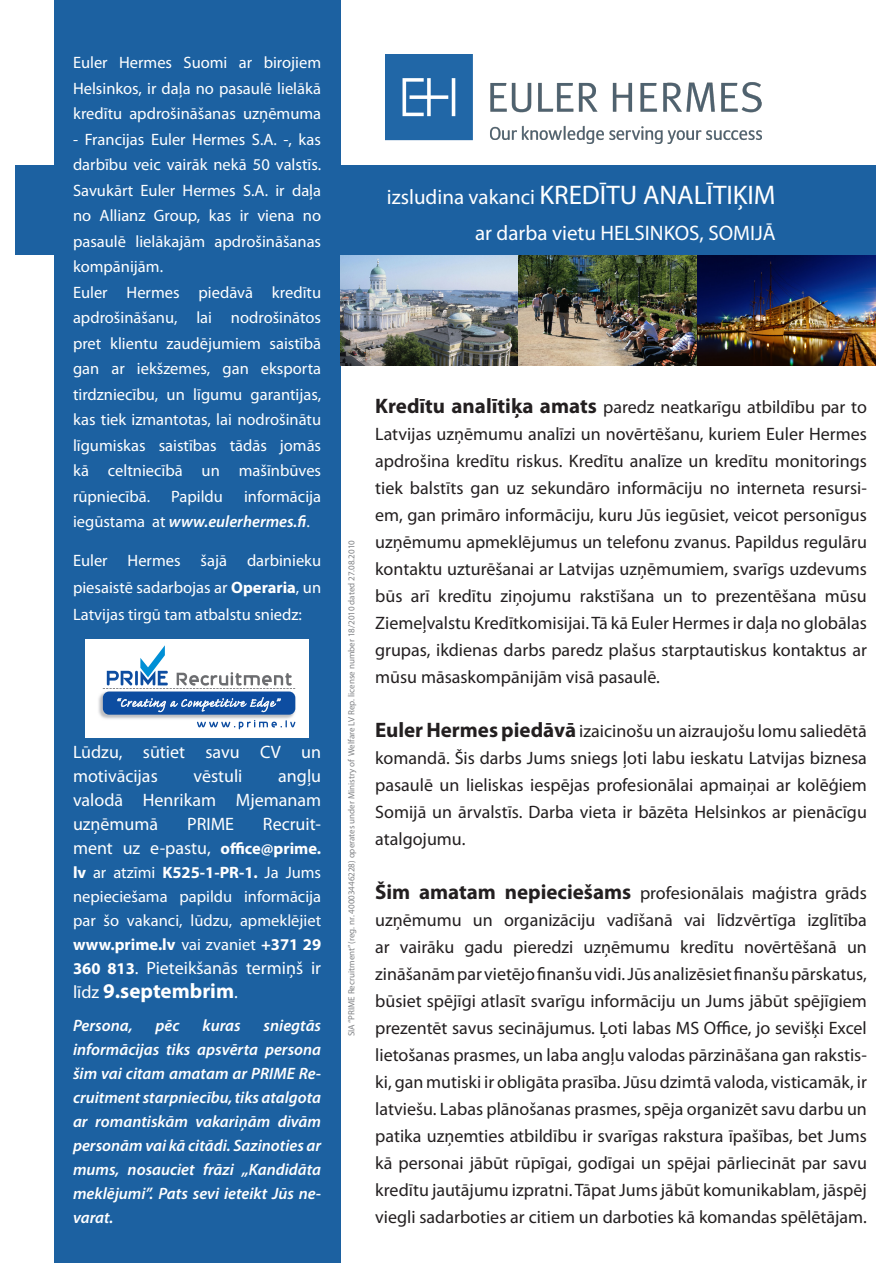
<style>
.page{position:relative;width:893px;height:1263px;background:#fff}
.page>*{position:absolute;margin:0;border:0;box-sizing:border-box;transform-origin:0 0}
.t1{font:27px "Myriad Pro";color:#fff}
.t2{font:21px "Myriad Pro";color:#fff}
.t3{font:700 21px "Myriad Pro";color:#fff}
.t4{font:18px/27px "Myriad Pro";color:#231f20;text-align:justify}
.t5{font:18px/24px "Myriad Pro";color:#fff}
.t6{font:16.5px/25.5px "Myriad Pro";color:#fff;text-align:justify}
.t7{font:italic 600 16.5px/24px "Myriad Pro";color:#fff;text-align:justify}
.t8{font:9px "Myriad Pro";color:#808285}
.s1{font-weight:600;font-style:italic}
.s2{font-weight:700}
.s3{font-weight:700;font-size:16.5px}
.s4{font-weight:400;font-size:18px}
.s5{font-size:21px}
.s6{font-weight:700;font-size:21px}
</style>
<div class="page">
<div style="left:16px;top:166px;width:860px;height:89px;background:#1c61a1"></div>
<div style="left:54px;top:0;width:286px;height:1263px;background:#1c61a1"></div>
<img style="left:386px;top:54px;width:376px;height:89px">
<div style="left:85px;top:639px;width:224px;height:98px;background:#fff"></div>
<img style="left:98px;top:691px;width:198px;height:28px">
<div style="left:103px;top:691px;width:192px;height:24px;background:#0d4da1;border-radius:6px"></div>
<svg style="left:103px;top:645px;width:192px;height:44px"></svg>
<svg style="left:197px;top:720px;width:98px;height:9px"></svg>
<svg style="left:117px;top:697px;width:164px;height:15px"></svg>
<img style="left:340px;top:255px;width:536px;height:111px">
<p class="t6" style="left:73px;top:50px;width:250px">Euler Hermes Suomi ar birojiem Helsinkos, ir daļa no pasaulē lielākā kredītu apdrošināšanas uzņēmuma</p>
<p class="t6" style="left:73px;top:126px;width:250px">- Francijas Euler Hermes S.A. -, kas darbību veic vairāk nekā 50 valstīs.<br>Savukārt Euler Hermes S.A. ir daļa no Allianz Group, kas ir viena no pasaulē lielākajām apdrošināšanas kompānijām.</p>
<p class="t6" style="left:73px;top:279px;width:250px">Euler Hermes piedāvā kredītu apdrošināšanu, lai nodrošinātos pret klientu zaudējumiem saistībā gan ar iekšzemes, gan eksporta tirdzniecību, un līgumu garantijas, kas tiek izmantotas, lai nodrošinātu līgumiskas saistības tādās jomās kā celtniecībā un mašīnbūves rūpniecībā.</p>
<p class="t6" style="left:73px;top:483px;width:250px;text-indent:171px">informācija iegūstama at <span class="s1">www.eulerhermes.fi</span>.</p>
<p class="t6" style="left:171px;top:483px;width:53px">Papildu</p>
<p class="t6" style="left:73px;top:546px;width:250px;line-height:27px">Euler Hermes šajā darbinieku piesaistē sadarbojas ar <span class="s2">Operaria</span>, un Latvijas tirgū tam atbalstu sniedz:</p>
<p class="t5" style="left:73px;top:740px;width:250px">Lūdzu, sūtiet savu CV un motivācijas</p>
<p class="t5" style="left:73px;top:764px;width:250px;text-align:justify;text-indent:205px">angļu valodā Henrikam Mjemanam uzņēmumā</p>
<p class="t5" style="left:194px;top:764px;width:50px">vēstuli</p>
<p class="t5" style="left:73px;top:812px;width:250px;text-align:right">Recruit-<br>ment uz e-pastu, <span class="s3">office@prime.</span></p>
<p class="t6" style="left:73px;top:860px;width:250px;line-height:24px"><span class="s2">lv</span> ar atzīmi <span class="s2">K525-1-PR-1.</span> Ja Jums nepieciešama papildu informācija par šo vakanci, lūdzu, apmeklējiet <span class="s2">www.prime.lv</span> vai zvaniet <span class="s2">+371 29</span></p>
<p class="t5" style="left:73px;top:956px;width:250px"><span class="s3">360 813</span>. Pieteikšanās termiņš ir</p>
<p class="t3" style="left:73px;top:977px;width:166px"><span class="s4">līdz</span> 9.septembrim<span class="s4">.</span></p>
<p class="t7" style="left:73px;top:1013px;width:61px">Persona,</p>
<p class="t7" style="left:156px;top:1013px;width:26px">pēc</p>
<p class="t7" style="left:203px;top:1013px;width:40px">kuras</p>
<p class="t5" style="left:187px;top:812px;width:48px">PRIME</p>
<p class="t7" style="left:73px;top:1013px;width:250px;text-indent:191px">sniegtās informācijas tiks apsvērta persona šim vai citam amatam ar PRIME Re&shy;cruitment starpniecību, tiks atalgota ar romantiskām vakariņām divām personām vai kā citādi. Sazinoties ar mums, nosauciet frāzi „Kandidāta meklējumi”. Pats sevi ieteikt Jūs ne&shy;varat.</p>
<p class="t1" style="left:387px;top:179px;width:390px"><span class="s5">izsludina vakanci</span> KREDĪTU ANALĪTIĶIM</p>
<p class="t2" style="left:475px;top:220px;width:302px">ar darba vietu HELSINKOS, SOMIJĀ</p>
<p class="t8" style="left:346px;top:1036px;width:497px;rotate:-90deg">SIA “PRIME Recruitment” (reg. nr. 40003446228) operates under Ministry of Welfare LV Rep. license number 18/2010 dated 27.08.2010</p>
<p class="t4" style="left:375px;top:393px;width:493px"><span class="s6">Kredītu analītiķa amats</span> paredz neatkarīgu atbildību par to Latvijas uzņēmumu analīzi un novērtēšanu, kuriem Euler Hermes apdrošina kredītu riskus. Kredītu analīze un kredītu monitorings tiek balstīts gan uz sekundāro informāciju no interneta resursi&shy;em, gan primāro informāciju, kuru Jūs iegūsiet, veicot personīgus uzņēmumu apmeklējumus un telefonu zvanus. Papildus regulāru kontaktu uzturēšanai ar Latvijas uzņēmumiem, svarīgs uzdevums būs arī kredītu ziņojumu rakstīšana un to prezentēšana mūsu Ziemeļvalstu Kredītkomisijai. Tā kā Euler Hermes ir daļa no globālas grupas, ikdienas darbs paredz plašus starptautiskus kontaktus ar mūsu māsaskompānijām visā pasaulē.</p>
<p class="t4" style="left:375px;top:717px;width:493px"><span class="s6">Euler Hermes piedāvā</span> izaicinošu un aizraujošu lomu saliedētā komandā. Šis darbs Jums sniegs ļoti labu ieskatu Latvijas biznesa pasaulē un lieliskas iespējas profesionālai apmaiņai ar kolēģiem Somijā un ārvalstīs. Darba vieta ir bāzēta Helsinkos ar pienācīgu atalgojumu.</p>
<p class="t4" style="left:375px;top:879px;width:493px"><span class="s6">Šim amatam nepieciešams</span> profesionālais maģistra grāds uzņēmumu un organizāciju vadīšanā vai līdzvērtīga izglītība ar vairāku gadu pieredzi uzņēmumu kredītu novērtēšanā un zināšanām par vietējo finanšu vidi. Jūs analizēsiet finanšu pārskatus, būsiet spējīgi atlasīt svarīgu informāciju un Jums jābūt spējīgiem prezentēt savus secinājumus. Ļoti labas MS Office, jo sevišķi Excel lietošanas prasmes, un laba angļu valodas pārzināšana gan rakstis&shy;ki, gan mutiski ir obligāta prasība. Jūsu dzimtā valoda, visticamāk, ir latviešu. Labas plānošanas prasmes, spēja organizēt savu darbu un patika uzņemties atbildību ir svarīgas rakstura īpašības, bet Jums kā personai jābūt rūpīgai, godīgai un spējai pārliecināt par savu kredītu jautājumu izpratni. Tāpat Jums jābūt komunikablam, jāspēj viegli sadarboties ar citiem un darboties kā komandas spēlētājam.</p>
</div>
